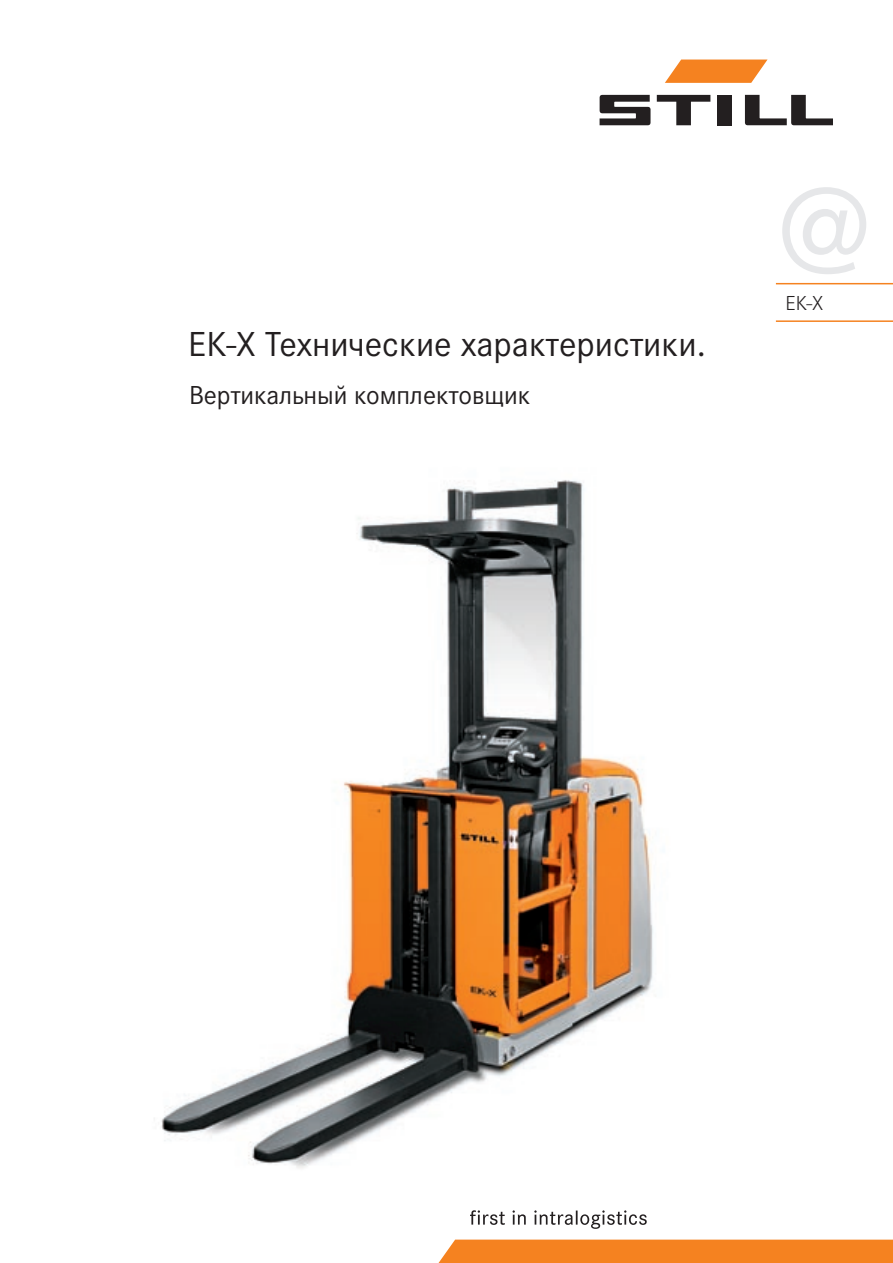
<style>
.page{position:relative;width:893px;height:1263px;background:#fff}
.page>*{position:absolute;margin:0;border:0;box-sizing:border-box;transform-origin:0 0}
.t1{font:500 126px "Corporate S";color:#e6e7e9}
.titelheadcy{font:36px "Corporate STCY";color:#231f20}
.titelsubcy{font:27px "Corporate STCY";color:#231f20}
.titeltypen{font:300 21px "Corporate S";color:#231f20}
</style>
<div class="page">
<img style="left:161px;top:480px;width:492px;height:688px">
<hr style="left:776px;top:283px;width:117px;height:1px;background:#f58220">
<svg style="left:470px;top:1210px;width:177px;height:19px"></svg>
<svg style="left:657px;top:95px;width:53px;height:30px"></svg>
<div style="left:717px;top:95px;width:14px;height:30px;background:#231f20"></div>
<svg style="left:600px;top:95px;width:50px;height:30px"></svg>
<svg style="left:745px;top:95px;width:88px;height:30px"></svg>
<svg style="left:665px;top:60px;width:102px;height:23px;background:#f69543"></svg>
<hr style="left:776px;top:320px;width:117px;height:2px;background:#f58220">
<div style="left:438px;top:1239px;width:455px;height:24px;background:#f58220"></div>
<p class="titelheadcy" style="left:188px;top:325px;width:519px">ЕК-Х Технические характеристики.</p>
<p class="titelsubcy" style="left:189px;top:380px;width:343px">Вертикальный комплектовщик</p>
<h1 class="t1" style="left:778px;top:159px;width:94px">@</h1>
<p class="titeltypen" style="left:785px;top:292px;width:39px">EK-X</p>
</div>
